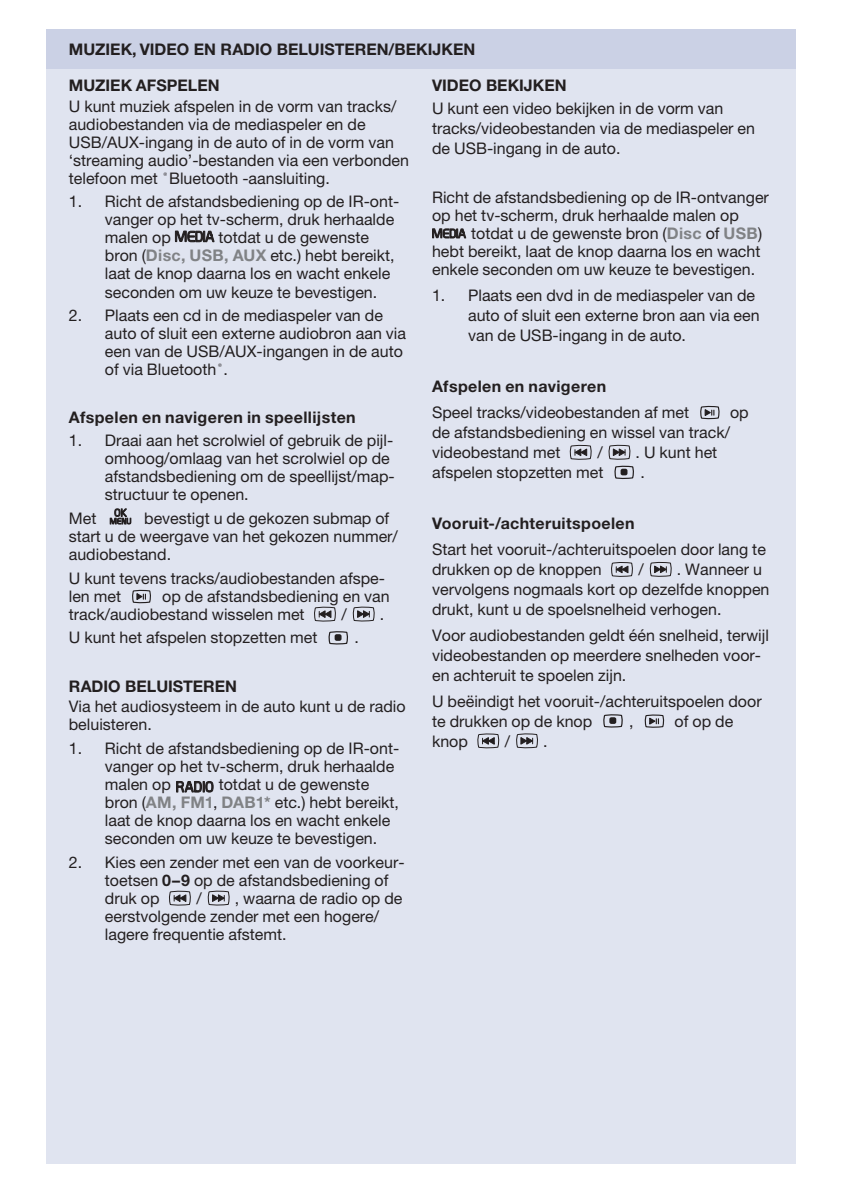
<style>
.page{position:relative;width:841px;height:1191px;background:#fff}
.page>*{position:absolute;margin:0;border:0;box-sizing:border-box;transform-origin:0 0}
.t1{font:16px/18px "Helvetica Neue ECG";color:#231f20}
.t2{font:700 16px "Helvetica Neue ECG";color:#231f20}
.t3{font:700 16px "Helvetica Neue ECG";letter-spacing:.025em;color:#231f20}
.s1{font-weight:700;color:#808285}
.s2{font-weight:700}
</style>
<div class="page">
<div style="left:46px;top:29px;width:748px;height:1134px;background:#e0e4f0"></div>
<div style="left:46px;top:29px;width:748px;height:40px;background:#cbd1e5"></div>
<svg style="left:175px;top:230px;width:39px;height:13px"></svg>
<svg style="left:110px;top:508px;width:21px;height:17px"></svg>
<svg style="left:132px;top:589px;width:19px;height:14px"></svg>
<svg style="left:314px;top:606px;width:22px;height:16px"></svg>
<svg style="left:352px;top:606px;width:23px;height:16px"></svg>
<svg style="left:328px;top:631px;width:20px;height:13px"></svg>
<div style="left:334px;top:634px;width:7px;height:6px;border:2px solid #231f20"></div>
<svg style="left:176px;top:781px;width:37px;height:11px"></svg>
<svg style="left:169px;top:890px;width:22px;height:16px"></svg>
<svg style="left:207px;top:890px;width:23px;height:15px"></svg>
<svg style="left:432px;top:228px;width:33px;height:11px"></svg>
<svg style="left:700px;top:405px;width:19px;height:14px"></svg>
<svg style="left:569px;top:444px;width:23px;height:16px"></svg>
<svg style="left:608px;top:444px;width:26px;height:35px"></svg>
<div style="left:620px;top:468px;width:7px;height:7px;border:2px solid #231f20"></div>
<svg style="left:611px;top:562px;width:22px;height:15px"></svg>
<svg style="left:649px;top:561px;width:22px;height:16px"></svg>
<svg style="left:603px;top:714px;width:19px;height:13px"></svg>
<div style="left:609px;top:717px;width:7px;height:6px;border:2px solid #231f20"></div>
<svg style="left:644px;top:714px;width:20px;height:13px"></svg>
<svg style="left:477px;top:733px;width:22px;height:15px"></svg>
<svg style="left:516px;top:733px;width:22px;height:16px"></svg>
<p class="t2" style="left:69px;top:43px;width:407px">MUZIEK, VIDEO EN RADIO BELUISTEREN/BEKIJKEN</p>
<p class="t2" style="left:432px;top:80px;width:136px">VIDEO BEKIJKEN</p>
<p class="t1" style="left:432px;top:99px;width:324px;line-height:20px">U kunt een video bekijken in de vorm van tracks/videobestanden via de mediaspeler en de USB-ingang in de auto.</p>
<p class="t1" style="left:432px;top:190px;width:338px">Richt de afstandsbediening op de IR-ontvanger op het tv-scherm, druk herhaalde malen op</p>
<p class="t1" style="left:432px;top:226px;width:331px;text-align:justify;text-indent:39px">totdat u de gewenste bron (<span class="s1">Disc</span> of <span class="s1">USB</span>) hebt bereikt, laat de knop daarna los en wacht enkele seconden om uw keuze te bevestigen.</p>
<p class="t1" style="left:468px;top:286px;width:293px;line-height:20px">Plaats een dvd in de mediaspeler van de auto of sluit een externe bron aan via een van de USB-ingang in de auto.</p>
<p class="t3" style="left:432px;top:381px;width:176px">Afspelen en navigeren</p>
<p class="t1" style="left:432px;top:404px;width:258px">Speel tracks/videobestanden af met</p>
<p class="t1" style="left:729px;top:404px;width:20px">op</p>
<p class="t1" style="left:432px;top:423px;width:299px;line-height:20px">de afstandsbediening en wissel van track/ videobestand met</p>
<p class="t2" style="left:69px;top:80px;width:152px">MUZIEK AFSPELEN</p>
<p class="t1" style="left:69px;top:98px;width:341px">U kunt muziek afspelen in de vorm van tracks/ audiobestanden via de mediaspeler en de USB/AUX-ingang in de auto of in de vorm van ‘streaming audio’-bestanden via een verbonden telefoon met <sup>®</sup>Bluetooth -aansluiting.</p>
<p class="t1" style="left:105px;top:194px;width:296px">Richt de afstandsbediening op de IR-ont&shy;vanger op het tv-scherm, druk herhaalde malen op</p>
<p class="t1" style="left:69px;top:194px;width:15px">1.</p>
<p class="t1" style="left:105px;top:230px;width:291px;text-indent:114px">totdat u de gewenste bron (<span class="s1">Disc, USB, AUX</span> etc.) hebt bereikt, laat de knop daarna los en wacht enkele seconden om uw keuze te bevestigen.</p>
<p class="t1" style="left:105px;top:308px;width:302px">Plaats een cd in de mediaspeler van de auto of sluit een externe audiobron aan via een van de USB/AUX-ingangen in de auto of via Bluetooth<sup>®</sup>.</p>
<p class="t3" style="left:69px;top:411px;width:288px">Afspelen en navigeren in speellijsten</p>
<p class="t1" style="left:105px;top:433px;width:291px">Draai aan het scrolwiel of gebruik de pijl&shy;omhoog/omlaag van het scrolwiel op de afstandsbediening om de speellijst/map&shy;structuur te openen.</p>
<p class="t1" style="left:69px;top:510px;width:29px">Met</p>
<p class="t1" style="left:432px;top:287px;width:15px">1.</p>
<p class="t1" style="left:69px;top:308px;width:15px">2.</p>
<p class="t1" style="left:69px;top:433px;width:15px">1.</p>
<p class="t1" style="left:597px;top:444px;width:7px">/</p>
<p class="t1" style="left:635px;top:444px;width:83px">. U kunt het</p>
<p class="t1" style="left:432px;top:464px;width:173px">afspelen stopzetten met</p>
<p class="t1" style="left:640px;top:464px;width:6px">.</p>
<p class="t3" style="left:432px;top:518px;width:204px">Vooruit-/achteruitspoelen</p>
<p class="t1" style="left:432px;top:540px;width:335px;line-height:20px">Start het vooruit-/achteruitspoelen door lang te drukken op de knoppen</p>
<p class="t1" style="left:69px;top:510px;width:330px;text-indent:75px">bevestigt u de gekozen submap of start u de weergave van het gekozen nummer/ audiobestand.</p>
<p class="t1" style="left:69px;top:570px;width:317px">U kunt tevens tracks/audiobestanden afspe&shy;len met</p>
<p class="t1" style="left:638px;top:561px;width:7px">/</p>
<p class="t1" style="left:432px;top:560px;width:339px;line-height:20px;text-indent:245px">. Wanneer u vervolgens nogmaals kort op dezelfde knoppen drukt, kunt u de spoelsnelheid verhogen.</p>
<p class="t1" style="left:432px;top:626px;width:338px;line-height:20px">Voor audiobestanden geldt één snelheid, terwijl videobestanden op meerdere snelheden voor&shy;en achteruit te spoelen zijn.</p>
<p class="t1" style="left:432px;top:692px;width:331px;line-height:20px">U beëindigt het vooruit-/achteruitspoelen door te drukken op de knop</p>
<p class="t1" style="left:69px;top:588px;width:322px;text-indent:93px">op de afstandsbediening en van track/audiobestand wisselen met</p>
<p class="t1" style="left:341px;top:606px;width:7px">/</p>
<p class="t1" style="left:379px;top:606px;width:6px">.</p>
<p class="t1" style="left:69px;top:630px;width:250px">U kunt het afspelen stopzetten met</p>
<p class="t1" style="left:354px;top:630px;width:6px">.</p>
<p class="t2" style="left:69px;top:680px;width:169px">RADIO BELUISTEREN</p>
<p class="t1" style="left:69px;top:698px;width:338px">Via het audiosysteem in de auto kunt u de radio beluisteren.</p>
<p class="t1" style="left:105px;top:740px;width:296px">Richt de afstandsbediening op de IR-ont&shy;vanger op het tv-scherm, druk herhaalde malen op</p>
<p class="t1" style="left:629px;top:713px;width:6px">,</p>
<p class="t1" style="left:674px;top:713px;width:60px">of op de</p>
<p class="t1" style="left:432px;top:733px;width:37px">knop</p>
<p class="t1" style="left:504px;top:733px;width:7px">/</p>
<p class="t1" style="left:543px;top:733px;width:6px">.</p>
<p class="t1" style="left:69px;top:740px;width:15px">1.</p>
<p class="t1" style="left:105px;top:776px;width:295px;text-indent:114px">totdat u de gewenste bron (<span class="s1">AM, FM1</span>, <span class="s1">DAB1*</span> etc.) hebt bereikt, laat de knop daarna los en wacht enkele seconden om uw keuze te bevestigen.</p>
<p class="t1" style="left:105px;top:854px;width:301px">Kies een zender met een van de voorkeur&shy;toetsen <span class="s2">0–9</span> op de afstandsbediening of druk op</p>
<p class="t1" style="left:69px;top:854px;width:15px">2.</p>
<p class="t1" style="left:196px;top:890px;width:7px">/</p>
<p class="t1" style="left:105px;top:890px;width:299px;text-indent:130px">, waarna de radio op de eerstvolgende zender met een hogere/ lagere frequentie afstemt.</p>
</div>
